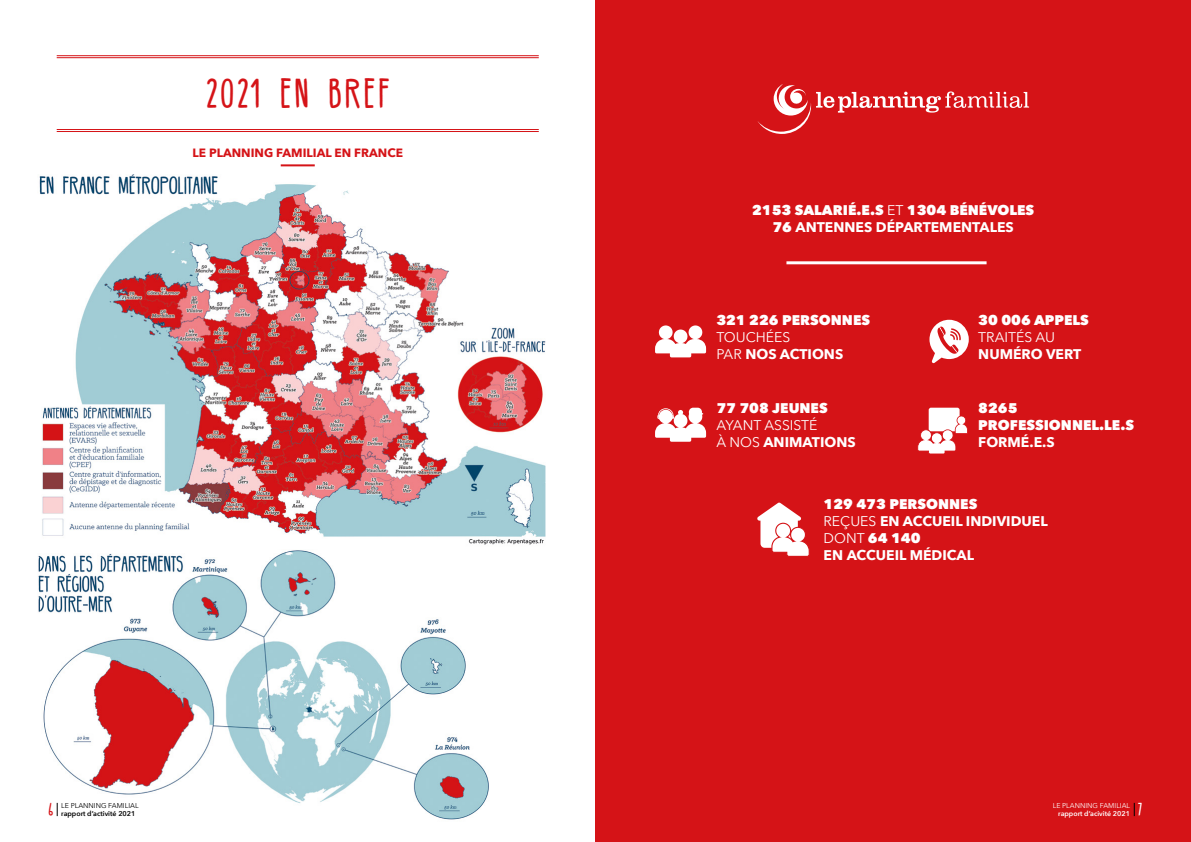
<style>
.page{position:relative;width:1191px;height:842px;background:#fff}
.page>*{position:absolute;margin:0;border:0;box-sizing:border-box;transform-origin:0 0}
.t1{font:30px "BELLABOO";letter-spacing:.1em;color:#d51317}
.t2{font:800 14px/16.8px "Avenir Next";color:#fff;text-align:center}
.t3{font:700 14px/16.8px "Avenir Next";color:#fff}
.t4{font:14px/16.8px "Avenir Next";color:#fff}
.t5{font:13px "BELLABOO";color:#d51317}
.t6{font:700 12px "Avenir Next";color:#d51317}
.t7{font:600 7px/8px "Avenir Next";color:#fff}
.t8{font:600 7px "Avenir Next";color:#000}
.t9{font:7px "Avenir Next";color:#000}
.s1{font-weight:400}
.s2{font-weight:700}
.s3{font-weight:800}
</style>
<div class="page">
<img style="left:38px;top:550px;width:451px;height:270px">
<div style="left:595px;top:0;width:596px;height:842px;background:#d51317"></div>
<hr style="left:57px;top:55px;width:482px;height:1px;background:#d51317">
<hr style="left:57px;top:57px;width:482px;height:1px;background:#d51317">
<hr style="left:57px;top:129px;width:482px;height:1px;background:#d51317">
<hr style="left:57px;top:131px;width:482px;height:1px;background:#d51317">
<img style="left:39px;top:166px;width:507px;height:379px">
<svg style="left:655px;top:325px;width:51px;height:32px"></svg>
<svg style="left:929px;top:320px;width:39px;height:43px"></svg>
<svg style="left:655px;top:408px;width:51px;height:34px"></svg>
<div style="left:928px;top:408px;width:31px;height:23px;background:#fff;border-radius:2px"></div>
<svg style="left:917px;top:416px;width:51px;height:38px"></svg>
<svg style="left:757px;top:502px;width:52px;height:54px"></svg>
<hr style="left:786px;top:261px;width:200px;height:3px;background:#fff">
<svg style="left:757px;top:84px;width:272px;height:50px"></svg>
<svg style="left:1133px;top:803px;width:1px;height:13px"></svg>
<hr style="left:281px;top:164px;width:34px;height:2px;background:#d51317">
<svg style="left:57px;top:803px;width:1px;height:13px"></svg>
<h1 class="t1" style="left:206px;top:74px;width:186px">2021 EN BREF</h1>
<p class="t6" style="left:192px;top:143px;width:212px">LE PLANNING FAMILIAL EN FRANCE</p>
<p class="t5" style="left:48px;top:801px;width:6px">6</p>
<p class="t9" style="left:61px;top:800px;width:79px">LE PLANNING FAMILIAL</p>
<p class="t8" style="left:61px;top:808px;width:76px">rapport d’activité 2021</p>
<p class="t2" style="left:752px;top:202px;width:284px">2153 SALARIÉ.E.S <span class="s1">ET</span> 1304 BÉNÉVOLES<br>76 <span class="s2">ANTENNES DÉPARTEMENTALES</span></p>
<p class="t2" style="left:716px;top:312px;width:155px">321 226 PERSONNES</p>
<p class="t4" style="left:716px;top:328px;width:128px">TOUCHÉES<br>PAR <span class="s2">NOS ACTIONS</span></p>
<p class="t2" style="left:716px;top:400px;width:113px">77 708 JEUNES</p>
<p class="t4" style="left:716px;top:416px;width:141px">AYANT ASSISTÉ<br>À NOS <span class="s2">ANIMATIONS</span></p>
<p class="t2" style="left:978px;top:312px;width:112px">30 006 APPELS</p>
<p class="t4" style="left:978px;top:328px;width:78px">TRAITÉS AU</p>
<p class="t3" style="left:978px;top:345px;width:104px">NUMÉRO VERT</p>
<p class="t2" style="left:978px;top:400px;width:157px;text-align:left">8265<br>PROFESSIONNEL.LE.S</p>
<p class="t3" style="left:978px;top:433px;width:78px">FORMÉ.E.S</p>
<p class="t3" style="left:823px;top:496px;width:226px"><span class="s3">129 473 PERSONNES<br></span><span class="s1">REÇUES</span> EN ACCUEIL INDIVIDUEL<br><span class="s1">DONT</span> <span class="s3">64 140<br></span>EN ACCUEIL MÉDICAL</p>
<p class="t7" style="left:1058px;top:801px;width:86px;text-indent:-5px"><span class="s1">LE PLANNING FAMILIAL </span>rapport d’acivité 2021 <sup>7</sup></p>
</div>
